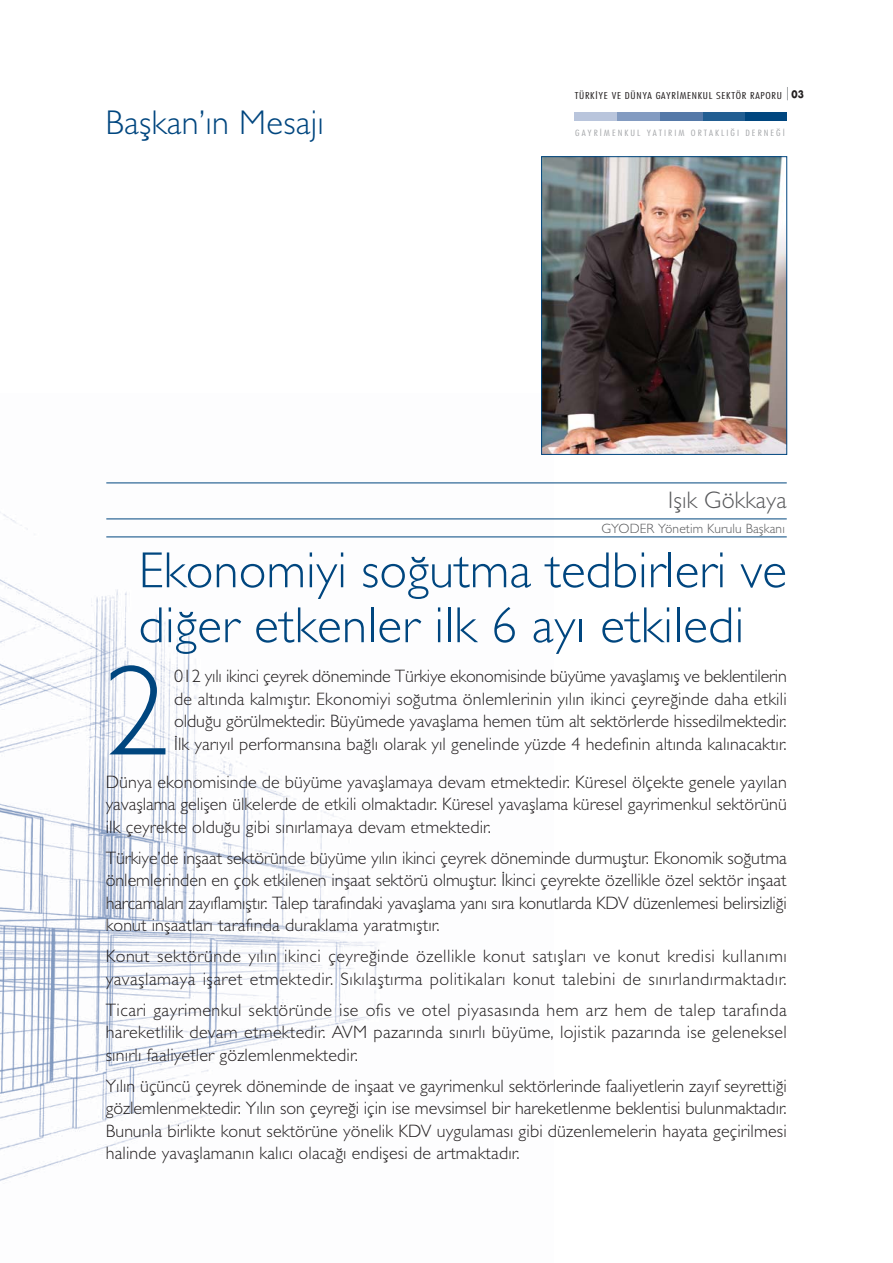
<style>
.page{position:relative;width:893px;height:1263px;background:#fff}
.page>*{position:absolute;margin:0;border:0;box-sizing:border-box;transform-origin:0 0}
.t1{font:129px "Gill Sans Light Tr";color:#00467f}
.t2{font:51px/54.9px "Gill Sans Light Tr";letter-spacing:.005em;color:#00467f}
.t3{font:34.5px "Gill Sans Light Tr";letter-spacing:.01em;color:#00467f}
.t4{font:24px "Gill Sans Light Tr";letter-spacing:.01em;color:#58595b}
.t5{font:18px/22.5px "Gill Sans Light Tr";letter-spacing:.01em;color:#231f20;text-align:justify}
.t6{font:13.5px "Gill Sans Light Tr";letter-spacing:.01em;color:#58595b}
.t7{font:9.3px "Futura Cond Light Tr";letter-spacing:.055em;color:#231f20;scale:1.3 1}
.t8{font:8.4px "Futura Cond Light Tr";letter-spacing:.185em;color:#a7a9ac;scale:1.3 1}
.s1{font-family:"Futura Bold Tr";font-size:10.05px}
</style>
<div class="page">
<img style="left:0;top:482px;width:553px;height:699px">
<img style="left:543px;top:158px;width:242px;height:295px">
<div style="left:541px;top:156px;width:246px;height:299px;border:1px solid #00467f"></div>
<hr style="left:106px;top:483px;width:681px;height:1px;background:#00467f">
<hr style="left:106px;top:519px;width:681px;height:1px;background:#00467f">
<hr style="left:106px;top:537px;width:681px;height:1px;background:#00467f">
<div style="left:574px;top:112px;width:213px;height:9px;background:#b9c5dc"></div>
<div style="left:745px;top:112px;width:42px;height:9px;background:#00467f"></div>
<div style="left:702px;top:112px;width:43px;height:9px;background:#225e92"></div>
<div style="left:660px;top:112px;width:42px;height:9px;background:#5579a8"></div>
<div style="left:617px;top:112px;width:43px;height:9px;background:#839bc1"></div>
<svg style="left:787px;top:87px;width:1px;height:13px"></svg>
<h3 class="t3" style="left:106px;top:110px;width:220px">Baflkan’›n Mesaj›</h3>
<p class="t7" style="left:575px;top:91px;width:178px">TÜRK‹YE VE DÜNYA GAYR‹MENKUL SEKTÖR RAPORU <span class="s1">03</span></p>
<p class="t8" style="left:575px;top:129px;width:163px">GAYR‹MENKUL YATIRIM ORTAKLI⁄I DERNE⁄‹</p>
<h3 class="t4" style="left:668px;top:491px;width:120px">Ifl›k Gökkaya</h3>
<p class="t6" style="left:601px;top:523px;width:185px">GYODER Yönetim Kurulu Baflkan›</p>
<h2 class="t2" style="left:139px;top:549px;width:650px">Ekonomiyi so€utma tedbirleri ve di€er etkenler ilk 6 ayı etkiledi</h2>
<h1 class="t1" style="left:105px;top:663px;width:66px">2</h1>
<p class="t5" style="left:174px;top:667px;width:614px">012 yılı ikinci çeyrek döneminde Türkiye ekonomisinde büyüme yavafllamıfl ve beklentilerin de altında kalmıfltır. Ekonomiyi so€utma önlemlerinin yılın ikinci çeyre€inde daha etkili oldu€u görülmektedir. Büyümede yavafllama hemen tüm alt sektörlerde hissedilmektedir. ‹lk yarıyıl performansına ba€lı olarak yıl genelinde yüzde 4 hedefinin altında kalınacaktır.</p>
<p class="t5" style="left:106px;top:773px;width:682px">Dünya ekonomisinde de büyüme yavafllamaya devam etmektedir. Küresel ölçekte genele yayılan yavafllama geliflen ülkelerde de etkili olmaktadır. Küresel yavafllama küresel gayrimenkul sektörünü ilk çeyrekte oldu€u gibi sınırlamaya devam etmektedir.</p>
<p class="t5" style="left:106px;top:849px;width:682px">Türkiye’de inflaat sektöründe büyüme yılın ikinci çeyrek döneminde durmufltur. Ekonomik so€utma önlemlerinden en çok etkilenen inflaat sektörü olmufltur. ‹kinci çeyrekte özellikle özel sektör inflaat harcamaları zayıflamıfltır. Talep tarafındaki yavafllama yanı sıra konutlarda KDV düzenlemesi belirsizli€i konut inflaatları tarafında duraklama yaratmıfltır.</p>
<p class="t5" style="left:106px;top:947px;width:682px">Konut sektöründe yılın ikinci çeyre€inde özellikle konut satıflları ve konut kredisi kullanımı yavafllamaya iflaret etmektedir. Sıkılafltırma politikaları konut talebini de sınırlandırmaktadır.</p>
<p class="t5" style="left:106px;top:1001px;width:682px">Ticari gayrimenkul sektöründe ise ofis ve otel piyasasında hem arz hem de talep tarafında hareketlilik devam etmektedir. AVM pazarında sınırlı büyüme, lojistik pazarında ise geleneksel sınırlı faaliyetler gözlemlenmektedir.</p>
<p class="t5" style="left:106px;top:1077px;width:682px">Yılın üçüncü çeyrek döneminde de inflaat ve gayrimenkul sektörlerinde faaliyetlerin zayıf seyretti€i gözlemlenmektedir. Yılın son çeyre€i için ise mevsimsel bir hareketlenme beklentisi bulunmaktadır.<br>Bununla birlikte konut sektörüne yönelik KDV uygulaması gibi düzenlemelerin hayata geçirilmesi halinde yavafllamanın kalıcı olaca€ı endiflesi de artmaktadır.</p>
</div>
